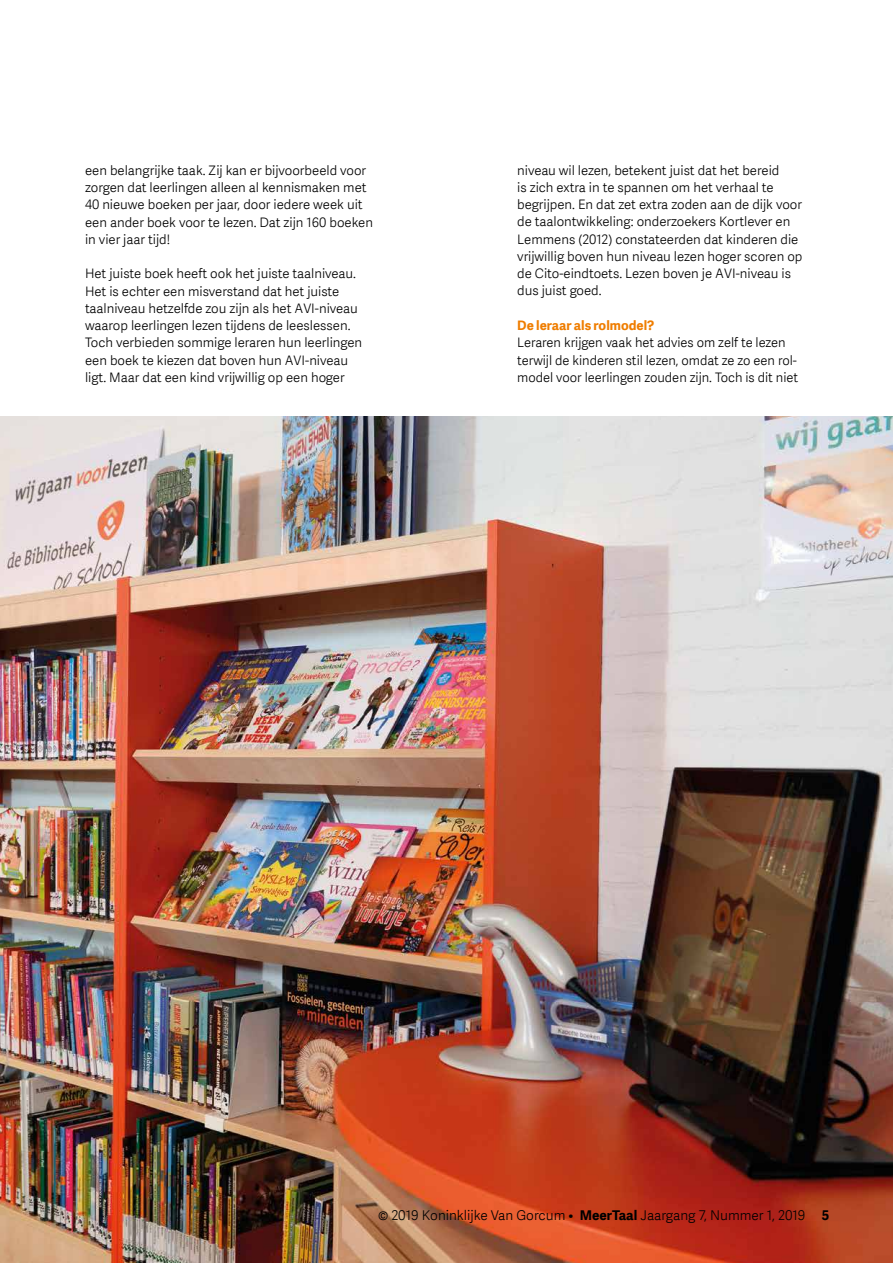
<style>
.page{position:relative;width:893px;height:1263px;background:#fff}
.page>*{position:absolute;margin:0;border:0;box-sizing:border-box;transform-origin:0 0}
.t1{font:300 13.5px "Adelle Sans";color:#000}
.t2{font:300 13.2px/17.2px "Adelle Sans";color:#000}
.t3{font:700 13.2px "Adelle Sans";color:#ef7d00}
.s1{font-weight:700}
</style>
<div class="page">
<img style="left:0;top:416px;width:893px;height:847px">
<p class="t2" style="left:85px;top:162px;width:289px">een belangrijke taak. Zij kan er bijvoorbeeld voor zorgen dat leerlingen alleen al kennismaken met 40 nieuwe boeken per jaar, door iedere week uit een ander boek voor te lezen. Dat zijn 160 boeken in vier jaar tijd!</p>
<p class="t2" style="left:85px;top:265px;width:279px">Het juiste boek heeft ook het juiste taalniveau.<br>Het is echter een misverstand dat het juiste taalniveau hetzelfde zou zijn als het AVI-niveau waarop leerlingen lezen tijdens de leeslessen.<br>Toch verbieden sommige leraren hun leerlingen een boek te kiezen dat boven hun AVI-niveau ligt. Maar dat een kind vrijwillig op een hoger</p>
<p class="t2" style="left:517px;top:162px;width:287px">niveau wil lezen, betekent juist dat het bereid<br>is zich extra in te spannen om het verhaal te begrijpen. En dat zet extra zoden aan de dijk voor de taalontwikkeling: onderzoekers Kortlever en Lemmens (2012) constateerden dat kinderen die vrijwillig boven hun niveau lezen hoger scoren op de Cito-eindtoets. Lezen boven je AVI-niveau is dus juist goed.</p>
<p class="t3" style="left:517px;top:318px;width:139px">De leraar als rolmodel?</p>
<p class="t2" style="left:517px;top:334px;width:282px">Leraren krijgen vaak het advies om zelf te lezen terwijl de kinderen stil lezen, omdat ze zo een rol&shy;model voor leerlingen zouden zijn. Toch is dit niet</p>
<p class="t1" style="left:378px;top:1208px;width:453px">© 2019 Koninklijke Van Gorcum • <span class="s1">MeerTaal</span> Jaargang 7, Nummer 1, 2019 <span class="s1">5</span></p>
</div>
